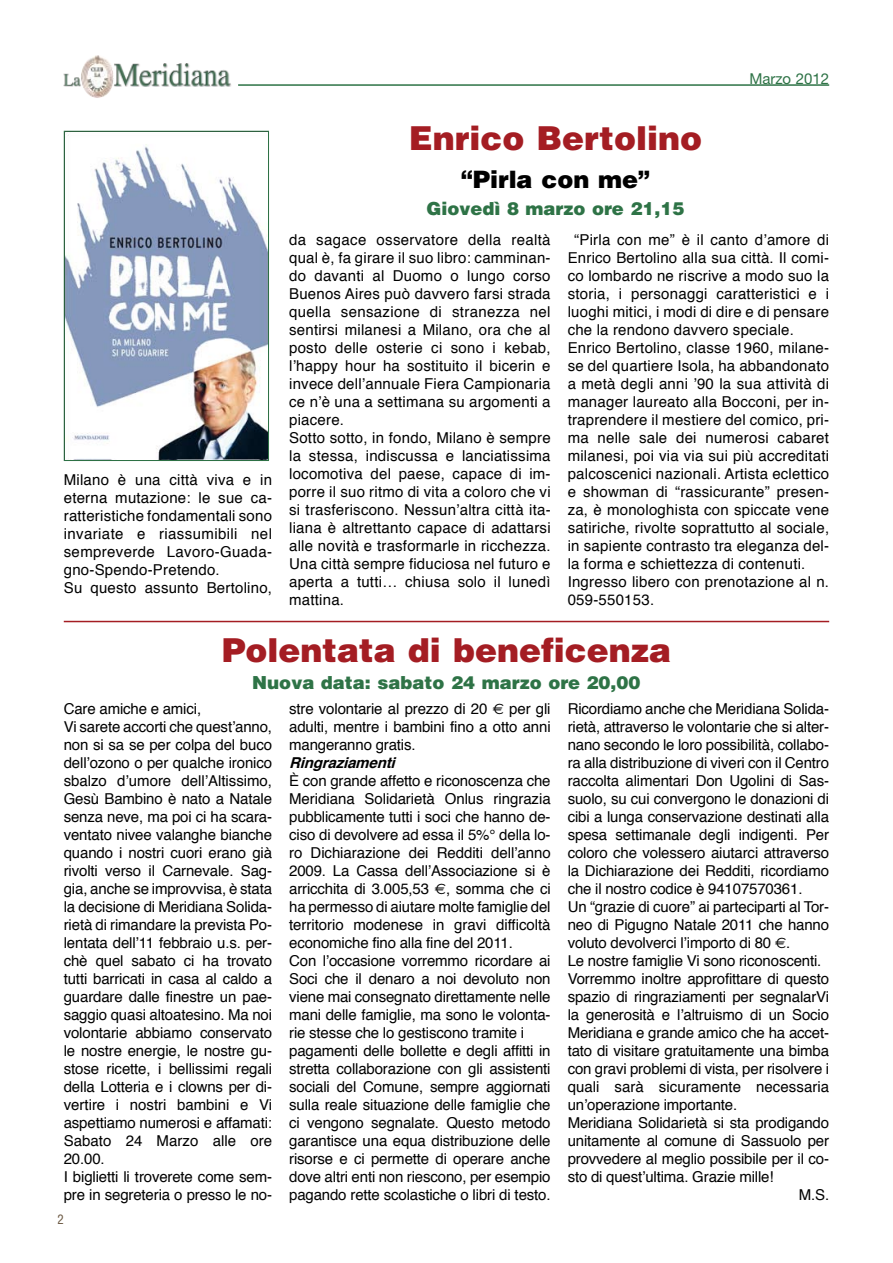
<style>
.page{position:relative;width:893px;height:1263px;background:#fff}
.page>*{position:absolute;margin:0;border:0;box-sizing:border-box;transform-origin:0 0}
.t1{font:900 33px "Helvetica";color:#a41d23}
.t2{font:900 24px "Helvetica";color:#000}
.t3{font:900 18px "Helvetica";color:#2e7346}
.t4{font:15px/18px "Helvetica";letter-spacing:-.01em;color:#000}
.t5{font:15px/18px "Helvetica";letter-spacing:.015em;color:#000}
.t6{font:italic 700 15px "Helvetica";color:#000}
.t7{font:15px "Helvetica Neue";color:#2e7346}
.t8{font:condensed 12.75px "Helvetica";color:#6a5741}
.s1{font-family:"Euro Sans"}
</style>
<div class="page">
<img style="left:114px;top:63px;width:117px;height:24px">
<img style="left:63px;top:73px;width:18px;height:14px">
<img style="left:81px;top:55px;width:33px;height:43px">
<hr style="left:238px;top:84px;width:591px;height:2px;background:#2e7346">
<img style="left:66px;top:135px;width:201px;height:324px">
<div style="left:64px;top:131px;width:205px;height:330px;border:1px solid #2e7346"></div>
<hr style="left:64px;top:621px;width:765px;height:1px;background:#a41d23">
<p class="t5" style="left:64px;top:471px;width:210px">Milano è una città viva e in eterna mutazione: le sue ca&shy;ratteristiche fondamentali sono invariate e riassumibili nel sempreverde Lavoro-Guada&shy;gno-Spendo-Pretendo.<br>Su questo assunto Bertolino,</p>
<h1 class="t1" style="left:409px;top:117px;width:295px">Enrico Bertolino</h1>
<h2 class="t2" style="left:461px;top:163px;width:191px">“Pirla con me”</h2>
<p class="t3" style="left:426px;top:196px;width:260px">Giovedì 8 marzo ore 21,15</p>
<p class="t7" style="left:749px;top:70px;width:81px">Marzo 2012</p>
<p class="t5" style="left:289px;top:231px;width:263px">da sagace osservatore della realtà qual è, fa girare il suo libro: camminan&shy;do davanti al Duomo o lungo corso Buenos Aires può davvero farsi strada quella sensazione di stranezza nel sentirsi milanesi a Milano, ora che al posto delle osterie ci sono i kebab, l’happy hour ha sostituito il bicerin e invece dell’annuale Fiera Campionaria ce n’è una a settimana su argomenti a piacere.<br>Sotto sotto, in fondo, Milano è sempre la stessa, indiscussa e lanciatissima locomotiva del paese, capace di im&shy;porre il suo ritmo di vita a coloro che vi si trasferiscono. Nessun’altra città ita&shy;liana è altrettanto capace di adattarsi alle novità e trasformarle in ricchezza.<br>Una città sempre fiduciosa nel futuro e aperta a tutti… chiusa solo il lunedì mattina.</p>
<p class="t5" style="left:568px;top:231px;width:263px;text-indent:7px">“Pirla con me” è il canto d’amore di Enrico Bertolino alla sua città. Il comi&shy;co lombardo ne riscrive a modo suo la storia, i personaggi caratteristici e i luoghi mitici, i modi di dire e di pensare che la rendono davvero speciale.<br>Enrico Bertolino, classe 1960, milane&shy;se del quartiere Isola, ha abbandonato a metà degli anni ’90 la sua attività di manager laureato alla Bocconi, per in&shy;traprendere il mestiere del comico, pri&shy;ma nelle sale dei numerosi cabaret milanesi, poi via via sui più accreditati palcoscenici nazionali. Artista eclettico e showman di “rassicurante” presen&shy;za, è monologhista con spiccate vene satiriche, rivolte soprattutto al sociale, in sapiente contrasto tra eleganza del&shy;la forma e schiettezza di contenuti.<br>Ingresso libero con prenotazione al n.<br>059-550153.</p>
<h1 class="t1" style="left:222px;top:628px;width:451px">Polentata di beneficenza</h1>
<p class="t3" style="left:252px;top:670px;width:390px">Nuova data: sabato 24 marzo ore 20,00</p>
<p class="t4" style="left:64px;top:699px;width:210px">Care amiche e amici,<br>Vi sarete accorti che quest’anno, non si sa se per colpa del buco dell’ozono o per qualche ironico sbalzo d’umore dell’Altissimo,<br>Gesù Bambino è nato a Natale senza neve, ma poi ci ha scara&shy;ventato nivee valanghe bianche quando i nostri cuori erano già rivolti verso il Carnevale. Sag&shy;gia, anche se improvvisa, è stata la decisione di Meridiana Solida&shy;rietà di rimandare la prevista Po&shy;lentata dell’11 febbraio u.s. per&shy;chè quel sabato ci ha trovato tutti barricati in casa al caldo a guardare dalle finestre un pae&shy;saggio quasi altoatesino. Ma noi volontarie abbiamo conservato le nostre energie, le nostre gu&shy;stose ricette, i bellissimi regali della Lotteria e i clowns per di&shy;vertire i nostri bambini e Vi aspettiamo numerosi e affamati:<br>Sabato 24 Marzo alle ore<br>20.00.<br>I biglietti li troverete come sem&shy;pre in segreteria o presso le no-</p>
<p class="t8" style="left:57px;top:1211px;width:8px">2</p>
<p class="t4" style="left:289px;top:699px;width:263px;text-align:justify">stre volontarie al prezzo di 20 <span class="s1">E</span> per gli adulti, mentre i bambini fino a otto anni mangeranno gratis.</p>
<p class="t6" style="left:289px;top:749px;width:114px">Ringraziamenti</p>
<p class="t4" style="left:289px;top:771px;width:263px">è con grande affetto e riconoscenza che Meridiana Solidarietà Onlus ringrazia pubblicamente tutti i soci che hanno de&shy;ciso di devolvere ad essa il 5%° della lo&shy;ro Dichiarazione dei Redditi dell’anno 2009. La Cassa dell’Associazione si è arricchita di 3.005,53 <span class="s1">E</span>, somma che ci ha permesso di aiutare molte famiglie del territorio modenese in gravi difficoltà economiche fino alla fine del 2011.<br>Con l’occasione vorremmo ricordare ai Soci che il denaro a noi devoluto non viene mai consegnato direttamente nelle mani delle famiglie, ma sono le volonta&shy;rie stesse che lo gestiscono tramite i pagamenti delle bollette e degli affitti in stretta collaborazione con gli assistenti sociali del Comune, sempre aggiornati sulla reale situazione delle famiglie che ci vengono segnalate. Questo metodo garantisce una equa distribuzione delle risorse e ci permette di operare anche dove altri enti non riescono, per esempio pagando rette scolastiche o libri di testo.</p>
<p class="t4" style="left:568px;top:699px;width:263px">Ricordiamo anche che Meridiana Solida-</p>
<p class="t4" style="left:568px;top:717px;width:263px">rietà, attraverso le volontarie che si alter-</p>
<p class="t4" style="left:568px;top:735px;width:263px">nano secondo le loro possibilità, collabo-</p>
<p class="t4" style="left:568px;top:753px;width:263px">ra alla distribuzione di viveri con il Centro</p>
<p class="t4" style="left:568px;top:771px;width:263px">raccolta alimentari Don Ugolini di Sas-</p>
<p class="t4" style="left:568px;top:789px;width:263px">suolo, su cui convergono le donazioni di</p>
<p class="t4" style="left:568px;top:807px;width:263px">cibi a lunga conservazione destinati alla</p>
<p class="t4" style="left:568px;top:825px;width:263px">spesa settimanale degli indigenti. Per</p>
<p class="t4" style="left:568px;top:843px;width:263px">coloro che volessero aiutarci attraverso</p>
<p class="t4" style="left:568px;top:861px;width:263px">la Dichiarazione dei Redditi, ricordiamo</p>
<p class="t4" style="left:568px;top:879px;width:236px">che il nostro codice è 94107570361.</p>
<p class="t4" style="left:568px;top:897px;width:263px">Un “grazie di cuore” ai parteciparti al Tor-</p>
<p class="t4" style="left:568px;top:915px;width:263px">neo di Pigugno Natale 2011 che hanno</p>
<p class="t4" style="left:568px;top:933px;width:224px">voluto devolverci l’importo di 80 <span class="s1">E</span>.</p>
<p class="t4" style="left:568px;top:951px;width:255px">Le nostre famiglie Vi sono riconoscenti.</p>
<p class="t4" style="left:568px;top:969px;width:263px">Vorremmo inoltre approfittare di questo</p>
<p class="t4" style="left:568px;top:987px;width:263px">spazio di ringraziamenti per segnalarVi</p>
<p class="t4" style="left:568px;top:1005px;width:263px">la generosità e l’altruismo di un Socio</p>
<p class="t4" style="left:568px;top:1023px;width:263px">Meridiana e grande amico che ha accet-</p>
<p class="t4" style="left:568px;top:1041px;width:263px">tato di visitare gratuitamente una bimba</p>
<p class="t4" style="left:568px;top:1059px;width:263px">con gravi problemi di vista, per risolvere i</p>
<p class="t4" style="left:568px;top:1077px;width:263px">quali sarà sicuramente necessaria</p>
<p class="t4" style="left:568px;top:1095px;width:171px">un’operazione importante.</p>
<p class="t4" style="left:568px;top:1113px;width:263px">Meridiana Solidarietà si sta prodigando</p>
<p class="t4" style="left:568px;top:1131px;width:263px">unitamente al comune di Sassuolo per</p>
<p class="t4" style="left:568px;top:1149px;width:263px">provvedere al meglio possibile per il co-</p>
<p class="t4" style="left:568px;top:1167px;width:207px">sto di quest’ultima. Grazie mille!</p>
<p class="t4" style="left:799px;top:1185px;width:32px">M.S.</p>
</div>
